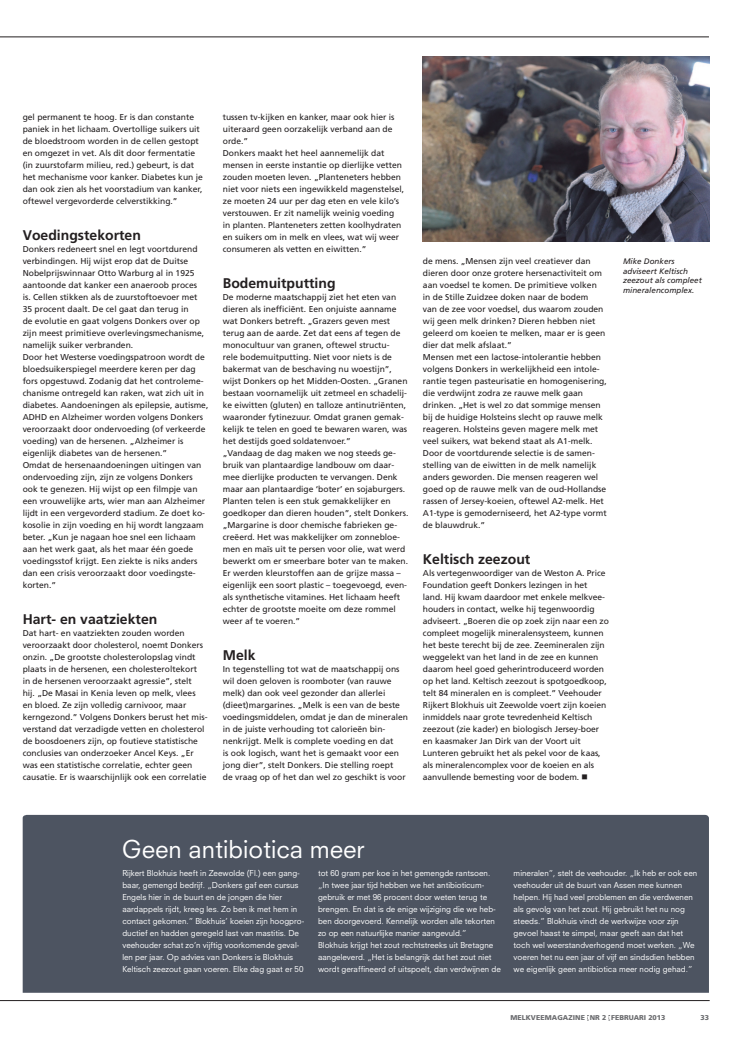
<style>
.page{position:relative;width:743px;height:1052px;background:#fff}
.page>*{position:absolute;margin:0;border:0;box-sizing:border-box;transform-origin:0 0}
.t1{font:24px "Neuzeit SLT Std";color:#fff}
.t2{font:700 14px "Frutiger LT Std";color:#231f20}
.t3{font:8.5px/12px "Frutiger LT Std";color:#231f20}
.t4{font:8px/12px "Neuzeit SLT Std";color:#fff}
.t5{font:italic 8px/9.6px "Frutiger LT Std";color:#231f20}
.t6{font:900 7px "Frutiger LT Std";letter-spacing:.01em;color:#6c6d70}
</style>
<div class="page">
<div style="left:23px;top:815px;width:686px;height:177px;background:#4d5461"></div>
<hr style="left:0;top:37px;width:709px;height:1px;background:#231f20">
<hr style="left:0;top:1000px;width:709px;height:1px;background:#231f20">
<img style="left:423px;top:57px;width:286px;height:184px">
<p class="t3" style="left:23px;top:111px;width:182px">gel permanent te hoog. Er is dan constante paniek in het lichaam. Overtollige suikers uit de bloedstroom worden in de cellen gestopt en omgezet in vet. Als dit door fermentatie (in zuurstofarm milieu, red.) gebeurt, is dat het mechanisme voor kanker. Diabetes kun je dan ook zien als het voorstadium van kanker, oftewel vergevorderde celverstikking.”</p>
<h2 class="t2" style="left:23px;top:227px;width:120px">Voedingstekorten</h2>
<p class="t3" style="left:23px;top:243px;width:187px">Donkers redeneert snel en legt voortdurend verbindingen. Hij wijst erop dat de Duitse Nobelprijswinnaar Otto Warburg al in 1925 aantoonde dat kanker een anaeroob proces<br>is. Cellen stikken als de zuurstoftoevoer met 35 procent daalt. De cel gaat dan terug in<br>de evolutie en gaat volgens Donkers over op zijn meest primitieve overlevingsmechanisme, namelijk suiker verbranden.<br>Door het Westerse voedingspatroon wordt de bloedsuikerspiegel meerdere keren per dag fors opgestuwd. Zodanig dat het controleme&shy;chanisme ontregeld kan raken, wat zich uit in diabetes. Aandoeningen als epilepsie, autisme, ADHD en Alzheimer worden volgens Donkers veroorzaakt door ondervoeding (of verkeerde voeding) van de hersenen. „Alzheimer is eigenlijk diabetes van de hersenen.”<br>Omdat de hersenaandoeningen uitingen van ondervoeding zijn, zijn ze volgens Donkers ook te genezen. Hij wijst op een filmpje van een vrouwelijke arts, wier man aan Alzheimer lijdt in een vergevorderd stadium. Ze doet ko&shy;kosolie in zijn voeding en hij wordt langzaam beter. „Kun je nagaan hoe snel een lichaam aan het werk gaat, als het maar één goede voedingsstof krijgt. Een ziekte is niks anders dan een crisis veroorzaakt door voedingste&shy;korten.”</p>
<h2 class="t2" style="left:23px;top:611px;width:136px">Hart- en vaatziekten</h2>
<p class="t3" style="left:23px;top:627px;width:186px">Dat hart- en vaatziekten zouden worden veroorzaakt door cholesterol, noemt Donkers onzin. „De grootste cholesterolopslag vindt plaats in de hersenen, een cholesteroltekort<br>in de hersenen veroorzaakt agressie”, stelt<br>hij. „De Masai in Kenia leven op melk, vlees en bloed. Ze zijn volledig carnivoor, maar kerngezond.” Volgens Donkers berust het mis&shy;verstand dat verzadigde vetten en cholesterol de boosdoeners zijn, op foutieve statistische conclusies van onderzoeker Ancel Keys. „Er was een statistische correlatie, echter geen causatie. Er is waarschijnlijk ook een correlatie</p>
<p class="t3" style="left:223px;top:111px;width:183px">tussen tv-kijken en kanker, maar ook hier is uiteraard geen oorzakelijk verband aan de orde.”<br>Donkers maakt het heel aannemelijk dat mensen in eerste instantie op dierlijke vetten zouden moeten leven. „Planteneters hebben niet voor niets een ingewikkeld magenstelsel, ze moeten 24 uur per dag eten en vele kilo’s verstouwen. Er zit namelijk weinig voeding<br>in planten. Planteneters zetten koolhydraten en suikers om in melk en vlees, wat wij weer consumeren als vetten en eiwitten.”</p>
<h2 class="t2" style="left:223px;top:275px;width:114px">Bodemuitputting</h2>
<p class="t3" style="left:223px;top:291px;width:187px">De moderne maatschappij ziet het eten van dieren als inefficiënt. Een onjuiste aanname wat Donkers betreft. „Grazers geven mest terug aan de aarde. Zet dat eens af tegen de monocultuur van granen, oftewel structu-<br>rele bodemuitputting. Niet voor niets is de bakermat van de beschaving nu woestijn”, wijst Donkers op het Midden-Oosten. „Granen bestaan voornamelijk uit zetmeel en schadelij&shy;ke eiwitten (gluten) en talloze antinutriënten, waaronder fytinezuur. Omdat granen gemak&shy;kelijk te telen en goed te bewaren waren, was het destijds goed soldatenvoer.”<br>„Vandaag de dag maken we nog steeds ge&shy;bruik van plantaardige landbouw om daar&shy;mee dierlijke producten te vervangen. Denk maar aan plantaardige ‘boter’ en sojaburgers.<br>Planten telen is een stuk gemakkelijker en goedkoper dan dieren houden”, stelt Donkers. „Margarine is door chemische fabrieken ge&shy;creëerd. Het was makkelijker om zonnebloe&shy;men en maïs uit te persen voor olie, wat werd bewerkt om er smeerbare boter van te maken.<br>Er werden kleurstoffen aan de grijze massa – eigenlijk een soort plastic – toegevoegd, even&shy;als synthetische vitamines. Het lichaam heeft echter de grootste moeite om deze rommel weer af te voeren.”</p>
<h2 class="t2" style="left:223px;top:647px;width:34px">Melk</h2>
<p class="t3" style="left:223px;top:663px;width:187px">In tegenstelling tot wat de maatschappij ons wil doen geloven is roomboter (van rauwe melk) dan ook veel gezonder dan allerlei (dieet)margarines. „Melk is een van de beste voedingsmiddelen, omdat je dan de mineralen in de juiste verhouding tot calorieën bin&shy;nenkrijgt. Melk is complete voeding en dat<br>is ook logisch, want het is gemaakt voor een jong dier”, stelt Donkers. Die stelling roept<br>de vraag op of het dan wel zo geschikt is voor</p>
<p class="t3" style="left:423px;top:255px;width:185px">de mens. „Mensen zijn veel creatiever dan dieren door onze grotere hersenactiviteit om aan voedsel te komen. De primitieve volken<br>in de Stille Zuidzee doken naar de bodem<br>van de zee voor voedsel, dus waarom zouden wij geen melk drinken? Dieren hebben niet geleerd om koeien te melken, maar er is geen dier dat melk afslaat.”<br>Mensen met een lactose-intolerantie hebben volgens Donkers in werkelijkheid een intole&shy;rantie tegen pasteurisatie en homogenisering, die verdwijnt zodra ze rauwe melk gaan drinken. „Het is wel zo dat sommige mensen bij de huidige Holsteins slecht op rauwe melk reageren. Holsteins geven magere melk met veel suikers, wat bekend staat als A1-melk.<br>Door de voortdurende selectie is de samen&shy;stelling van de eiwitten in de melk namelijk anders geworden. Die mensen reageren wel goed op de rauwe melk van de oud-Hollandse rassen of Jersey-koeien, oftewel A2-melk. Het A1-type is gemoderniseerd, het A2-type vormt de blauwdruk.”</p>
<h2 class="t2" style="left:423px;top:551px;width:109px">Keltisch zeezout</h2>
<p class="t3" style="left:423px;top:567px;width:187px">Als vertegenwoordiger van de Weston A. Price Foundation geeft Donkers lezingen in het land. Hij kwam daardoor met enkele melkvee&shy;houders in contact, welke hij tegenwoordig adviseert. „Boeren die op zoek zijn naar een zo compleet mogelijk mineralensysteem, kunnen het beste terecht bij de zee. Zeemineralen zijn weggelekt van het land in de zee en kunnen daarom heel goed geherintroduceerd worden op het land. Keltisch zeezout is spotgoedkoop, telt 84 mineralen en is compleet.” Veehouder Rijkert Blokhuis uit Zeewolde voert zijn koeien inmiddels naar grote tevredenheid Keltisch zeezout (zie kader) en biologisch Jersey-boer en kaasmaker Jan Dirk van der Voort uit Lunteren gebruikt het als pekel voor de kaas, als mineralencomplex voor de koeien en als aanvullende bemesting voor de bodem. ■</p>
<p class="t5" style="left:623px;top:256px;width:80px">Mike Donkers adviseert Keltisch zeezout als compleet mineralencomplex.</p>
<h1 class="t1" style="left:122px;top:834px;width:244px">Geen antibiotica meer</h1>
<p class="t4" style="left:122px;top:867px;width:183px">Rijkert Blokhuis heeft in Zeewolde (Fl.) een gang&shy;baar, gemengd bedrijf. „Donkers gaf een cursus Engels hier in de buurt en de jongen die hier aardappels rijdt, kreeg les. Zo ben ik met hem in contact gekomen.” Blokhuis’ koeien zijn hoogpro&shy;ductief en hadden geregeld last van mastitis. De veehouder schat zo’n vijftig voorkomende geval&shy;len per jaar. Op advies van Donkers is Blokhuis Keltisch zeezout gaan voeren. Elke dag gaat er 50</p>
<p class="t4" style="left:318px;top:867px;width:184px">tot 60 gram per koe in het gemengde rantsoen. „In twee jaar tijd hebben we het antibioticum&shy;gebruik er met 96 procent door weten terug te brengen. En dat is de enige wijziging die we heb&shy;ben doorgevoerd. Kennelijk worden alle tekorten zo op een natuurlijke manier aangevuld.”<br>Blokhuis krijgt het zout rechtstreeks uit Bretagne aangeleverd. „Het is belangrijk dat het zout niet wordt geraffineerd of uitspoelt, dan verdwijnen de</p>
<p class="t4" style="left:513px;top:867px;width:185px">mineralen”, stelt de veehouder. „Ik heb er ook een veehouder uit de buurt van Assen mee kunnen helpen. Hij had veel problemen en die verdwenen als gevolg van het zout. Hij gebruikt het nu nog steeds.” Blokhuis vindt de werkwijze voor zijn gevoel haast te simpel, maar geeft aan dat het toch wel weerstandverhogend moet werken. „We voeren het nu een jaar of vijf en sindsdien hebben we eigenlijk geen antibiotica meer nodig gehad.”</p>
<p class="t6" style="left:510px;top:1013px;width:129px">MELKVEEMAGAZINE NR 2 FEBRUARI</p>
<p class="t6" style="left:648px;top:1013px;width:19px">2013</p>
<p class="t6" style="left:700px;top:1013px;width:10px">33</p>
</div>
